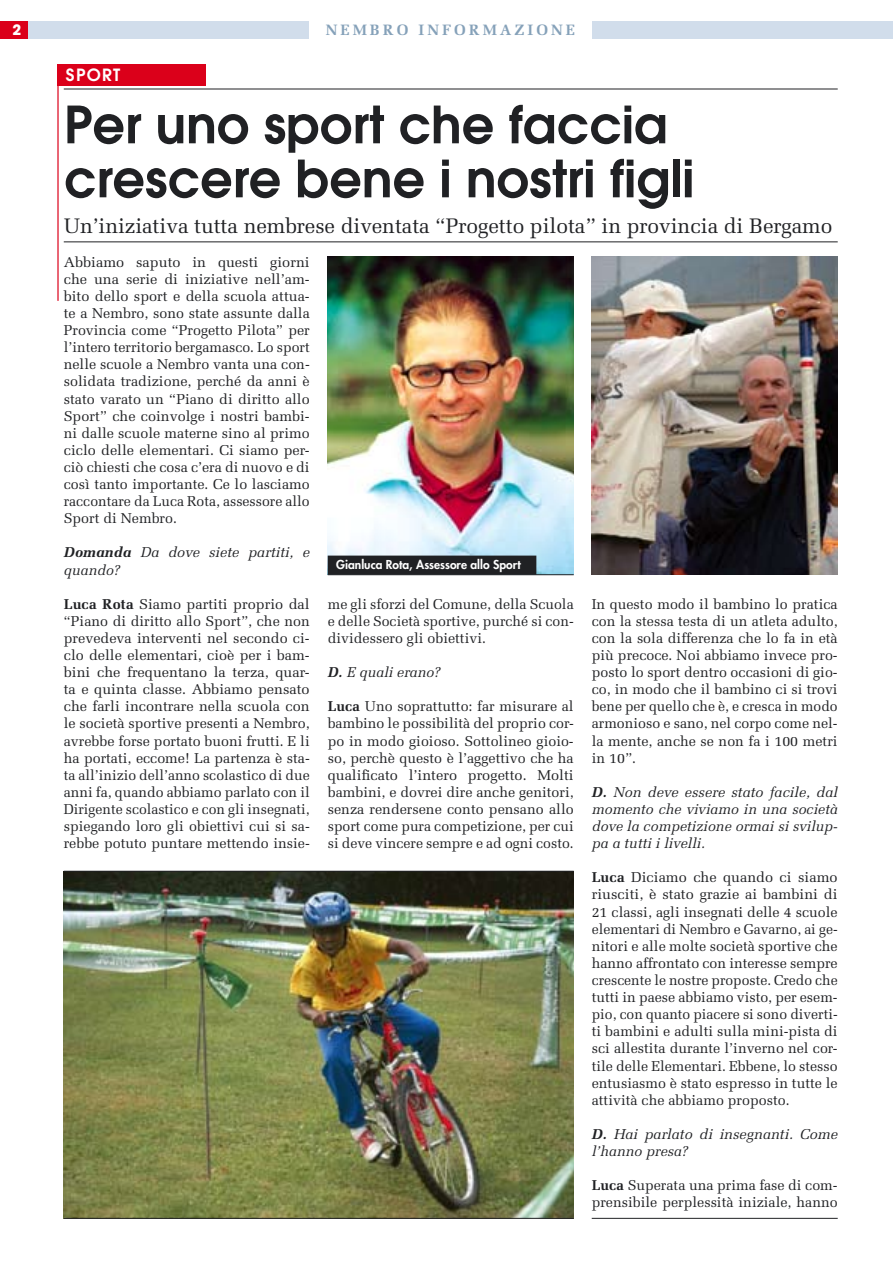
<style>
.page{position:relative;width:893px;height:1263px;background:#fff}
.page>*{position:absolute;margin:0;border:0;box-sizing:border-box;transform-origin:0 0}
.t1{font:600 51px/54px "Avant Garde";color:#202124}
.t2{font:21px "Melior";letter-spacing:-.005em;color:#202124}
.t3{font:600 16.8px "Avant Garde";letter-spacing:.08em;color:#fff}
.t4{font:700 15px "Melior";letter-spacing:.2em;color:#85a1b9}
.t5{font:14.25px/17.1px "Melior";color:#202124;text-align:justify}
.t6{font:italic 14.25px/17.1px "Melior";color:#202124}
.t7{font:700 14.25px "Avant Garde";color:#fff}
.t8{font:800 12px "Futura";color:#fff}
.s1{font-weight:700}
</style>
<div class="page">
<div style="left:57px;top:64px;width:149px;height:21px;background:#db001a"></div>
<hr style="left:57px;top:64px;width:2px;height:237px;background:#db001a">
<img style="left:328px;top:256px;width:246px;height:318px">
<img style="left:592px;top:256px;width:246px;height:318px">
<img style="left:64px;top:872px;width:510px;height:346px">
<hr style="left:64px;top:871px;width:510px;height:1px;background:#202124">
<hr style="left:328px;top:574px;width:246px;height:1px;background:#202124">
<div style="left:328px;top:556px;width:208px;height:19px;background:#202124"></div>
<hr style="left:64px;top:89px;width:774px;height:1px;background:#202124">
<hr style="left:64px;top:242px;width:774px;height:1px;background:#202124">
<hr style="left:64px;top:1218px;width:510px;height:1px;background:#202124">
<hr style="left:592px;top:1218px;width:246px;height:1px;background:#202124">
<div style="left:0;top:21px;width:309px;height:17px;background:#d1ddeb"></div>
<div style="left:592px;top:21px;width:301px;height:17px;background:#d1ddeb"></div>
<div style="left:0;top:21px;width:28px;height:17px;background:#db001a"></div>
<p class="t7" style="left:13px;top:21px;width:10px">2</p>
<p class="t4" style="left:326px;top:21px;width:251px">NEMBRO INFORMAZIONE</p>
<p class="t3" style="left:66px;top:63px;width:56px">SPORT</p>
<h1 class="t1" style="left:64px;top:97px;width:632px">Per uno sport che faccia crescere bene i nostri figli</h1>
<h2 class="t2" style="left:64px;top:213px;width:770px">Un’iniziativa tutta nembrese diventata “Progetto pilota” in provincia di Bergamo</h2>
<p class="t5" style="left:64px;top:253px;width:247px">Abbiamo saputo in questi giorni che una serie di iniziative nell’am&shy;bito dello sport e della scuola attua&shy;te a Nembro, sono state assunte dalla Provincia come “Progetto Pilota” per l’intero territorio bergamasco. Lo sport nelle scuole a Nembro vanta una con&shy;solidata tradizione, perché da anni è stato varato un “Piano di diritto allo Sport” che coinvolge i nostri bambi&shy;ni dalle scuole materne sino al primo ciclo delle elementari. Ci siamo per&shy;ciò chiesti che cosa c’era di nuovo e di così tanto importante. Ce lo lasciamo raccontare da Luca Rota, assessore allo Sport di Nembro.</p>
<p class="t6" style="left:64px;top:544px;width:247px"><span class="s1">Domanda</span> Da dove siete partiti, e quando?</p>
<p class="t5" style="left:64px;top:595px;width:247px"><span class="s1">Luca Rota</span> Siamo partiti proprio dal “Piano di diritto allo Sport”, che non prevedeva interventi nel secondo ci&shy;clo delle elementari, cioè per i bam&shy;bini che frequentano la terza, quar&shy;ta e quinta classe. Abbiamo pensato che farli incontrare nella scuola con le società sportive presenti a Nembro, avrebbe forse portato buoni frutti. E li ha portati, eccome! La partenza è sta&shy;ta all’inizio dell’anno scolastico di due anni fa, quando abbiamo parlato con il Dirigente scolastico e con gli insegnati, spiegando loro gli obiettivi cui si sa&shy;rebbe potuto puntare mettendo insie-</p>
<p class="t5" style="left:328px;top:595px;width:247px">me gli sforzi del Comune, della Scuola e delle Società sportive, purché si con&shy;dividessero gli obiettivi.</p>
<p class="t8" style="left:336px;top:557px;width:186px">Gianluca Rota, Assessore allo Sport</p>
<p class="t6" style="left:328px;top:664px;width:114px"><span class="s1">D.</span> E quali erano?</p>
<p class="t5" style="left:328px;top:698px;width:247px"><span class="s1">Luca</span> Uno soprattutto: far misurare al bambino le possibilità del proprio cor&shy;po in modo gioioso. Sottolineo gioio&shy;so, perchè questo è l’aggettivo che ha qualificato l’intero progetto. Molti bambini, e dovrei dire anche genitori, senza rendersene conto pensano allo sport come pura competizione, per cui si deve vincere sempre e ad ogni costo.</p>
<p class="t5" style="left:592px;top:595px;width:247px">In questo modo il bambino lo pratica con la stessa testa di un atleta adulto, con la sola differenza che lo fa in età più precoce. Noi abbiamo invece pro&shy;posto lo sport dentro occasioni di gio&shy;co, in modo che il bambino ci si trovi bene per quello che è, e cresca in modo armonioso e sano, nel corpo come nel&shy;la mente, anche se non fa i 100 metri in 10”.</p>
<p class="t6" style="left:592px;top:783px;width:247px;text-align:justify"><span class="s1">D.</span> Non deve essere stato facile, dal momento che viviamo in una società dove la competizione ormai si svilup&shy;pa a tutti i livelli.</p>
<p class="t5" style="left:592px;top:869px;width:247px"><span class="s1">Luca</span> Diciamo che quando ci siamo riusciti, è stato grazie ai bambini di 21 classi, agli insegnati delle 4 scuole elementari di Nembro e Gavarno, ai ge&shy;nitori e alle molte società sportive che hanno affrontato con interesse sempre crescente le nostre proposte. Credo che tutti in paese abbiamo visto, per esem&shy;pio, con quanto piacere si sono diverti&shy;ti bambini e adulti sulla mini-pista di sci allestita durante l’inverno nel cor&shy;tile delle Elementari. Ebbene, lo stesso entusiasmo è stato espresso in tutte le attività che abbiamo proposto.</p>
<p class="t6" style="left:592px;top:1125px;width:247px"><span class="s1">D.</span> Hai parlato di insegnanti. Come l’hanno presa?</p>
<p class="t5" style="left:592px;top:1177px;width:247px"><span class="s1">Luca</span> Superata una prima fase di com&shy;prensibile perplessità iniziale, hanno</p>
</div>
